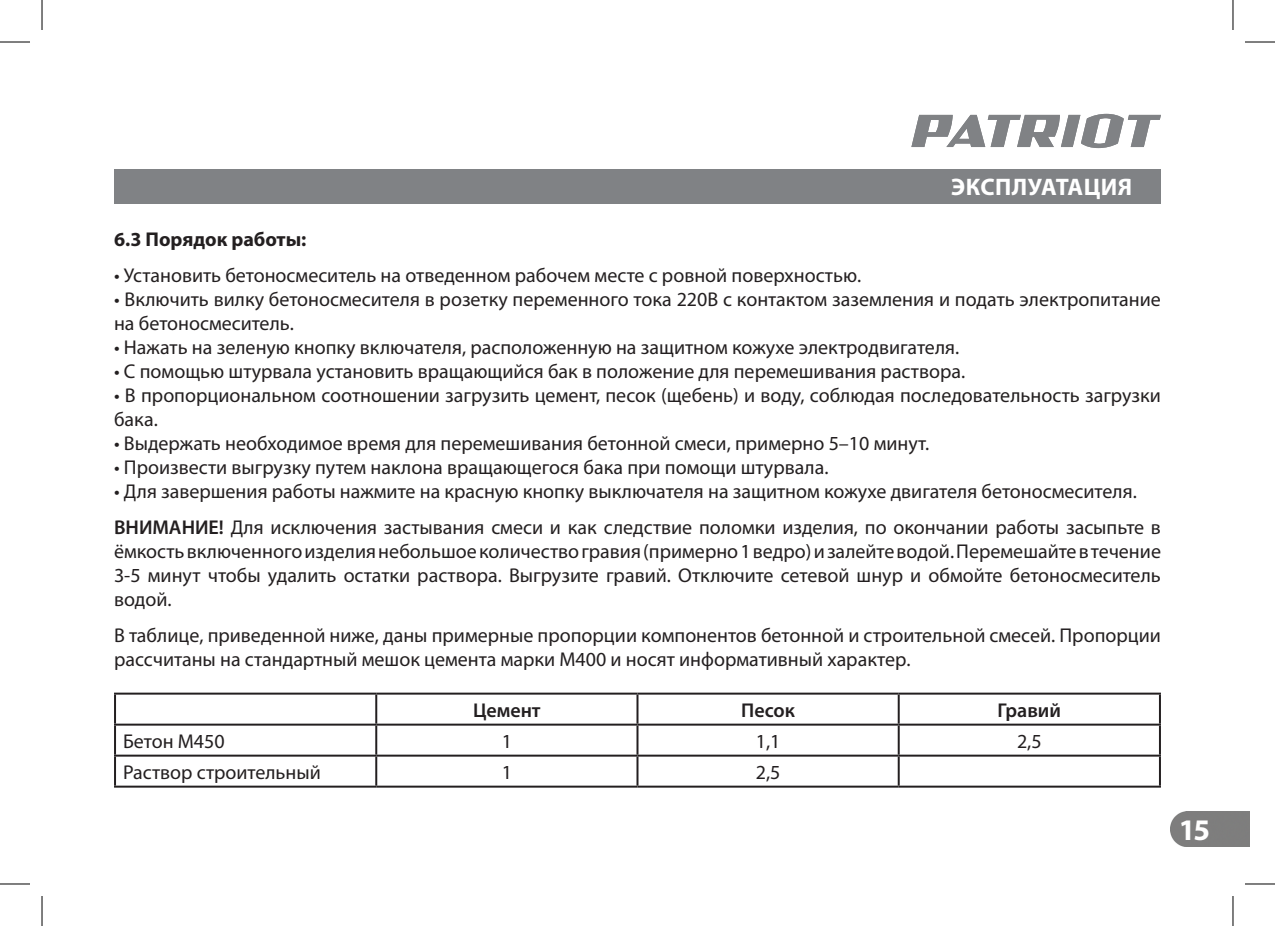
<style>
.page{position:relative;width:1275px;height:926px;background:#fff}
.page>*{position:absolute;margin:0;border:0;box-sizing:border-box;transform-origin:0 0}
.t1{font:700 30px "Myriad Pro";color:#fff}
.t2{font:700 24px "Myriad Pro";letter-spacing:.055em;color:#fff}
.t3{font:20px/24px "Myriad Pro";color:#231f20}
.t4{font:700 20px "Myriad Pro";color:#231f20}
.t5{font:600 20px "Myriad Pro";color:#231f20}
.s1{font-weight:600}
</style>
<div class="page">
<div style="left:114px;top:169px;width:1047px;height:34px;background:#808285"></div>
<div style="left:1170px;top:812px;width:80px;height:35px;background:#7e7e7d"></div>
<svg style="left:911px;top:114px;width:250px;height:34px"></svg>
<hr style="left:114px;top:693px;width:262px;height:2px;background:#231f20">
<hr style="left:114px;top:695px;width:2px;height:29px;background:#231f20">
<hr style="left:376px;top:693px;width:261px;height:2px;background:#231f20">
<hr style="left:375px;top:695px;width:2px;height:29px;background:#231f20">
<hr style="left:637px;top:693px;width:261px;height:2px;background:#231f20">
<hr style="left:636px;top:695px;width:2px;height:29px;background:#231f20">
<hr style="left:898px;top:693px;width:263px;height:2px;background:#231f20">
<hr style="left:897px;top:695px;width:2px;height:29px;background:#231f20">
<hr style="left:1159px;top:695px;width:2px;height:29px;background:#231f20">
<hr style="left:114px;top:724px;width:262px;height:2px;background:#231f20">
<hr style="left:114px;top:726px;width:2px;height:29px;background:#231f20">
<hr style="left:376px;top:724px;width:261px;height:2px;background:#231f20">
<hr style="left:375px;top:726px;width:2px;height:29px;background:#231f20">
<hr style="left:637px;top:724px;width:261px;height:2px;background:#231f20">
<hr style="left:636px;top:726px;width:2px;height:29px;background:#231f20">
<hr style="left:898px;top:724px;width:263px;height:2px;background:#231f20">
<hr style="left:897px;top:726px;width:2px;height:29px;background:#231f20">
<hr style="left:1159px;top:726px;width:2px;height:29px;background:#231f20">
<hr style="left:114px;top:755px;width:262px;height:2px;background:#231f20">
<hr style="left:114px;top:757px;width:2px;height:29px;background:#231f20">
<hr style="left:376px;top:755px;width:261px;height:2px;background:#231f20">
<hr style="left:375px;top:757px;width:2px;height:29px;background:#231f20">
<hr style="left:637px;top:755px;width:261px;height:2px;background:#231f20">
<hr style="left:636px;top:757px;width:2px;height:29px;background:#231f20">
<hr style="left:898px;top:755px;width:263px;height:2px;background:#231f20">
<hr style="left:897px;top:757px;width:2px;height:29px;background:#231f20">
<hr style="left:1159px;top:757px;width:2px;height:29px;background:#231f20">
<hr style="left:114px;top:786px;width:262px;height:2px;background:#231f20">
<hr style="left:376px;top:786px;width:261px;height:2px;background:#231f20">
<hr style="left:637px;top:786px;width:261px;height:2px;background:#231f20">
<hr style="left:898px;top:786px;width:263px;height:2px;background:#231f20">
<hr style="left:0;top:42px;width:30px;height:1px;background:#000">
<hr style="left:1245px;top:42px;width:30px;height:1px;background:#000">
<hr style="left:0;top:884px;width:30px;height:1px;background:#000">
<hr style="left:1245px;top:884px;width:30px;height:1px;background:#000">
<hr style="left:42px;top:0;width:1px;height:30px;background:#000">
<hr style="left:42px;top:896px;width:1px;height:30px;background:#000">
<hr style="left:1232px;top:0;width:1px;height:30px;background:#000">
<hr style="left:1232px;top:896px;width:1px;height:30px;background:#000">
<p class="t2" style="left:951px;top:171px;width:181px">эксплуатация</p>
<p class="t4" style="left:114px;top:226px;width:194px">6.3 Порядок работы:</p>
<p class="t3" style="left:114px;top:262px;width:748px">• Установить бетоносмеситель на отведенном рабочем месте с ровной поверхностью.</p>
<p class="t3" style="left:114px;top:286px;width:1048px">• Включить вилку бетоносмесителя в розетку переменного тока 220В с контактом заземления и подать электропитание на бетоносмеситель.</p>
<p class="t3" style="left:114px;top:334px;width:846px">• Нажать на зеленую кнопку включателя, расположенную на защитном кожухе электродвигателя.</p>
<p class="t3" style="left:114px;top:358px;width:852px">• С помощью штурвала установить вращающийся бак в положение для перемешивания раствора.</p>
<p class="t3" style="left:114px;top:382px;width:1048px">• В пропорциональном соотношении загрузить цемент, песок (щебень) и воду, соблюдая последовательность загрузки бака.</p>
<p class="t3" style="left:114px;top:430px;width:816px">• Выдержать необходимое время для перемешивания бетонной смеси, примерно 5–10 минут.</p>
<p class="t3" style="left:114px;top:454px;width:716px">• Произвести выгрузку путем наклона вращающегося бака при помощи штурвала.</p>
<p class="t3" style="left:114px;top:472px;width:1048px;line-height:36px">• Для завершения работы нажмите на красную кнопку выключателя на защитном кожухе двигателя бетоносмесителя.<br><span class="s1">ВНИМАНИЕ!</span> Для исключения застывания смеси и как следствие поломки изделия, по окончании работы засыпьте в</p>
<p class="t3" style="left:114px;top:538px;width:1048px;text-align:justify">ёмкость включенного изделия небольшое количество гравия (примерно 1 ведро) и залейте водой. Перемешайте в течение 3-5 минут чтобы удалить остатки раствора. Выгрузите гравий. Отключите сетевой шнур и обмойте бетоносмеситель водой.</p>
<p class="t3" style="left:114px;top:622px;width:1048px">В таблице, приведенной ниже, даны примерные пропорции компонентов бетонной и строительной смесей. Пропорции рассчитаны на стандартный мешок цемента марки М400 и носят информативный характер.</p>
<p class="t5" style="left:473px;top:697px;width:69px">Цемент</p>
<p class="t5" style="left:741px;top:697px;width:55px">Песок</p>
<p class="t5" style="left:997px;top:697px;width:65px">Гравий</p>
<p class="t3" style="left:123px;top:729px;width:103px">Бетон М450</p>
<p class="t3" style="left:502px;top:729px;width:12px">1</p>
<p class="t3" style="left:756px;top:729px;width:26px">1,1</p>
<p class="t3" style="left:1017px;top:729px;width:26px">2,5</p>
<p class="t3" style="left:123px;top:760px;width:199px">Раствор строительный</p>
<p class="t3" style="left:502px;top:760px;width:12px">1</p>
<p class="t3" style="left:756px;top:760px;width:26px">2,5</p>
<h1 class="t1" style="left:1178px;top:810px;width:33px">15</h1>
</div>
